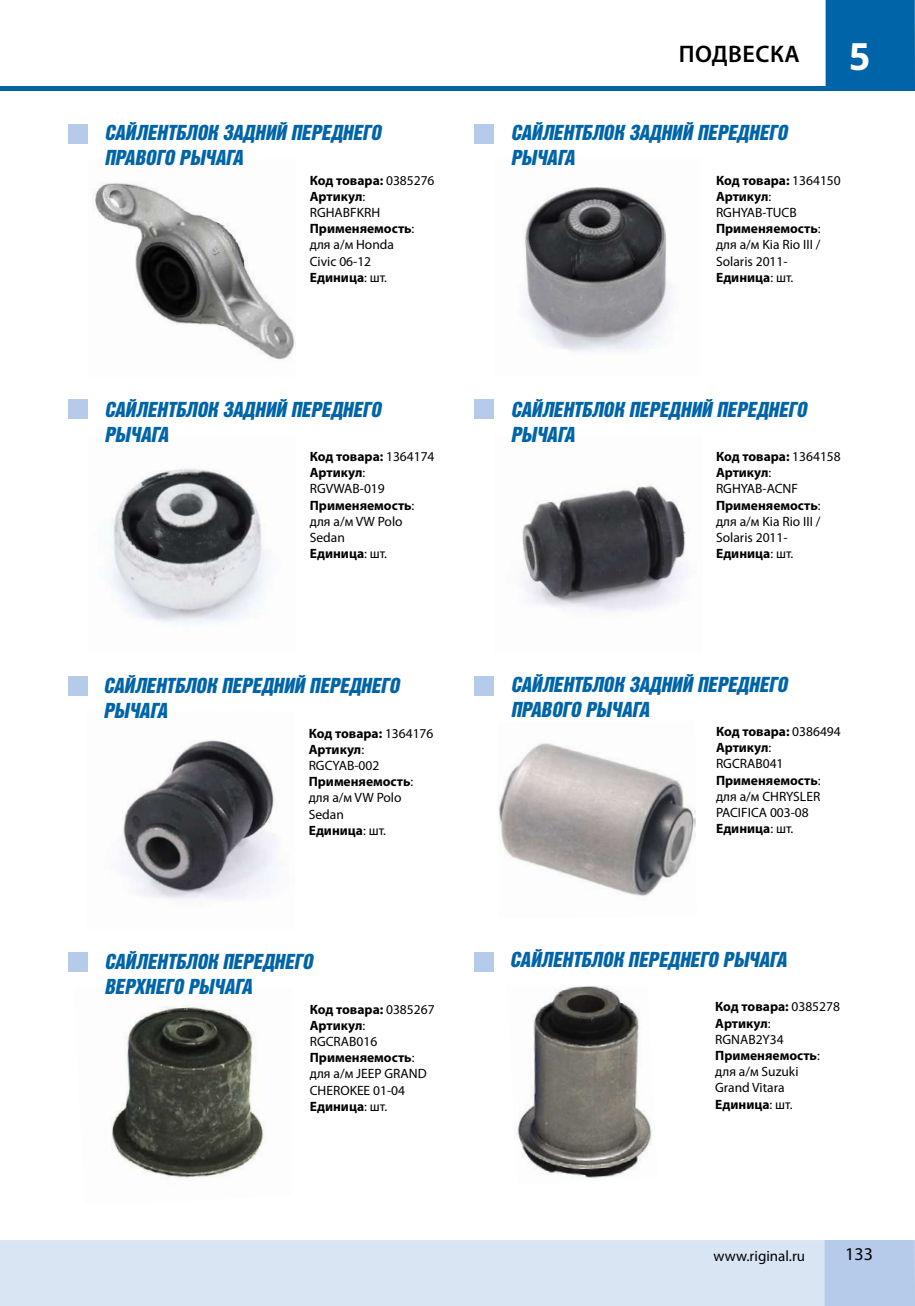
<style>
.page{position:relative;width:915px;height:1306px;background:#fff}
.page>*{position:absolute;margin:0;border:0;box-sizing:border-box;transform-origin:0 0}
.t1{font:700 37.5px "Noto Sans";color:#fff}
.t2{font:600 24px "Myriad Pro";letter-spacing:.02em;color:#000}
.t3{font:italic 21px/25.2px "Bastion Kontrast";color:#0064a8}
.t4{font:18px "Myriad Pro";color:#000}
.t5{font:15px "Myriad Pro";color:#000}
.t6{font:13.5px/16.2px "Myriad Pro";color:#000}
.s1{font-weight:700}
</style>
<div class="page">
<img style="left:95px;top:183px;width:200px;height:177px">
<img style="left:524px;top:187px;width:149px;height:165px">
<img style="left:111px;top:468px;width:156px;height:156px">
<img style="left:522px;top:485px;width:164px;height:127px">
<img style="left:122px;top:740px;width:154px;height:161px">
<img style="left:499px;top:743px;width:197px;height:153px">
<img style="left:516px;top:986px;width:136px;height:192px">
<img style="left:111px;top:1005px;width:155px;height:173px">
<div style="left:68px;top:124px;width:19px;height:20px;background:#b5cbe9"></div>
<div style="left:68px;top:400px;width:19px;height:19px;background:#b5cbe9"></div>
<div style="left:68px;top:676px;width:19px;height:19px;background:#b5cbe9"></div>
<div style="left:68px;top:952px;width:19px;height:20px;background:#b5cbe9"></div>
<div style="left:474px;top:124px;width:19px;height:20px;background:#b5cbe9"></div>
<div style="left:474px;top:400px;width:19px;height:19px;background:#b5cbe9"></div>
<div style="left:474px;top:676px;width:19px;height:19px;background:#b5cbe9"></div>
<div style="left:474px;top:952px;width:19px;height:20px;background:#b5cbe9"></div>
<div style="left:1px;top:1240px;width:823px;height:65px;background:#dae5f4"></div>
<svg style="left:0;top:1240px;width:1px;height:65px"></svg>
<hr style="left:0;top:86px;width:914px;height:4px;background:#0064a8">
<div style="left:825px;top:0;width:89px;height:86px;background:#0064a8"></div>
<div style="left:824px;top:1240px;width:90px;height:65px;background:#b5cbe9"></div>
<h2 class="t2" style="left:678px;top:41px;width:123px">ПОДВЕСКА</h2>
<h1 class="t1" style="left:849px;top:30px;width:22px">5</h1>
<h3 class="t3" style="left:104px;top:120px;width:278px">САЙЛЕНТБЛОК ЗАДНИЙ ПЕРЕДНЕГО<br>ПРАВОГО РЫЧАГА</h3>
<h3 class="t3" style="left:510px;top:120px;width:278px">САЙЛЕНТБЛОК ЗАДНИЙ ПЕРЕДНЕГО<br>РЫЧАГА</h3>
<p class="t6" style="left:310px;top:172px;width:126px"><span class="s1">Код товара:</span> 0385276<br><span class="s1">Артикул</span>:<br>RGHABFKRH<br><span class="s1">Применяемость</span>: для а/м Honda<br>Civic 06-12<br><span class="s1">Единица</span>: шт.</p>
<p class="t6" style="left:715px;top:172px;width:126px"><span class="s1">Код товара:</span> 1364150<br><span class="s1">Артикул</span>:<br>RGHYAB-TUCB<br><span class="s1">Применяемость</span>: для а/м Kia Rio III /<br>Solaris 2011-<br><span class="s1">Единица</span>: шт.</p>
<h3 class="t3" style="left:104px;top:396px;width:278px">САЙЛЕНТБЛОК ЗАДНИЙ ПЕРЕДНЕГО<br>РЫЧАГА</h3>
<h3 class="t3" style="left:510px;top:396px;width:297px">САЙЛЕНТБЛОК ПЕРЕДНИЙ ПЕРЕДНЕГО<br>РЫЧАГА</h3>
<p class="t6" style="left:310px;top:448px;width:126px"><span class="s1">Код товара:</span> 1364174<br><span class="s1">Артикул</span>:<br>RGVWAB-019<br><span class="s1">Применяемость</span>: для а/м VW Polo<br>Sedan<br><span class="s1">Единица</span>: шт.</p>
<p class="t6" style="left:715px;top:448px;width:126px"><span class="s1">Код товара:</span> 1364158<br><span class="s1">Артикул</span>:<br>RGHYAB-ACNF<br><span class="s1">Применяемость</span>: для а/м Kia Rio III /<br>Solaris 2011-<br><span class="s1">Единица</span>: шт.</p>
<h3 class="t3" style="left:103px;top:673px;width:297px">САЙЛЕНТБЛОК ПЕРЕДНИЙ ПЕРЕДНЕГО<br>РЫЧАГА</h3>
<p class="t6" style="left:308px;top:725px;width:126px"><span class="s1">Код товара:</span> 1364176<br><span class="s1">Артикул</span>:<br>RGCYAB-002<br><span class="s1">Применяемость</span>: для а/м VW Polo<br>Sedan<br><span class="s1">Единица</span>: шт.</p>
<h3 class="t3" style="left:104px;top:948px;width:210px">САЙЛЕНТБЛОК ПЕРЕДНЕГО<br>ВЕРХНЕГО РЫЧАГА</h3>
<p class="t6" style="left:310px;top:1001px;width:126px"><span class="s1">Код товара:</span> 0385267<br><span class="s1">Артикул</span>:<br>RGCRAB016<br><span class="s1">Применяемость</span>: для а/м JEEP GRAND<br>CHEROKEE 01-04<br><span class="s1">Единица</span>: шт.</p>
<h3 class="t3" style="left:510px;top:671px;width:278px">САЙЛЕНТБЛОК ЗАДНИЙ ПЕРЕДНЕГО<br>ПРАВОГО РЫЧАГА</h3>
<p class="t6" style="left:715px;top:723px;width:126px"><span class="s1">Код товара:</span> 0386494<br><span class="s1">Артикул</span>:<br>RGCRAB041<br><span class="s1">Применяемость</span>: для а/м CHRYSLER<br>PACIFICA 003-08<br><span class="s1">Единица</span>: шт.</p>
<h3 class="t3" style="left:509px;top:946px;width:278px">САЙЛЕНТБЛОК ПЕРЕДНЕГО РЫЧАГА</h3>
<p class="t6" style="left:715px;top:999px;width:126px"><span class="s1">Код товара:</span> 0385278<br><span class="s1">Артикул</span>:<br>RGNAB2Y34<br><span class="s1">Применяемость</span>: для а/м Suzuki<br>Grand Vitara<br><span class="s1">Единица</span>: шт.</p>
<p class="t5" style="left:713px;top:1247px;width:93px">www.riginal.ru</p>
<h3 class="t4" style="left:845px;top:1244px;width:29px">133</h3>
</div>
